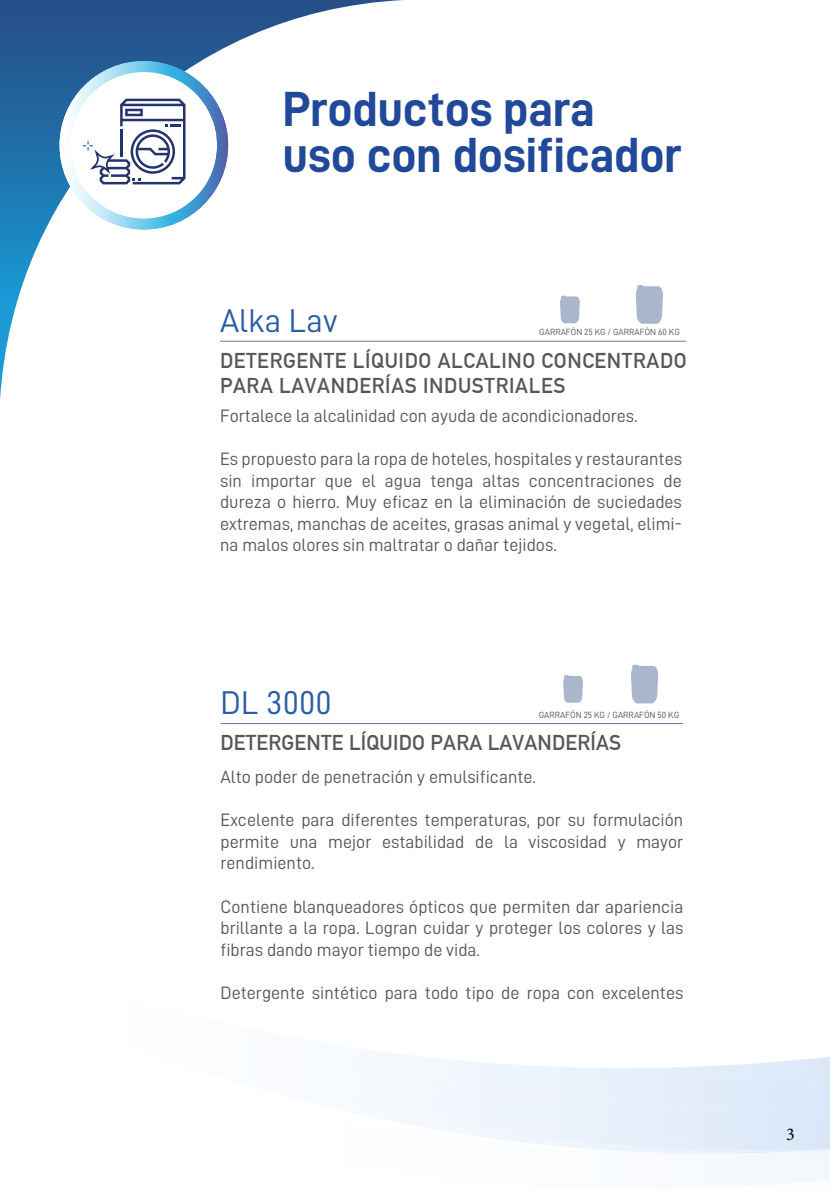
<style>
.page{position:relative;width:830px;height:1191px;background:#fff}
.page>*{position:absolute;margin:0;border:0;box-sizing:border-box;transform-origin:0 0}
.t1{font:49.5px/46.5px "D DIN Bold";letter-spacing:-.005em;color:#204999}
.t2{font:33px "D DIN";letter-spacing:.005em;color:#295ba6}
.t3{font:700 21px/25.2px "DIN Alternate";letter-spacing:.03em;color:#575756}
.t4{font:700 21px "DIN Alternate";letter-spacing:.01em;color:#575756}
.t5{font:18px/21.6px "D DIN";color:#575756;text-align:justify}
.t6{font:18px "Minion Pro";color:#000}
.t7{font:9px "D DIN";color:#575756}
</style>
<div class="page">
<img style="left:288px;top:1062px;width:541px;height:88px">
<img style="left:645px;top:1151px;width:127px;height:2px">
<img style="left:762px;top:1149px;width:66px;height:3px">
<img style="left:791px;top:1147px;width:38px;height:3px">
<hr style="left:220px;top:341px;width:465px;height:1px;background:#6a82a5">
<hr style="left:220px;top:723px;width:462px;height:1px;background:#6a82a5">
<svg style="left:0;top:0;width:393px;height:388px"></svg>
<svg style="left:60px;top:61px;width:168px;height:168px"></svg>
<svg style="left:560px;top:295px;width:19px;height:28px"></svg>
<svg style="left:635px;top:285px;width:27px;height:39px"></svg>
<svg style="left:631px;top:664px;width:27px;height:39px"></svg>
<svg style="left:563px;top:675px;width:19px;height:28px"></svg>
<h1 class="t1" style="left:282px;top:84px;width:401px">Productos para<br>uso con dosificador</h1>
<h2 class="t2" style="left:220px;top:302px;width:119px">Alka Lav</h2>
<p class="t3" style="left:220px;top:346px;width:468px">DETERGENTE LÍQUIDO ALCALINO CONCENTRADO<br>PARA LAVANDERÍAS INDUSTRIALES</p>
<p class="t5" style="left:220px;top:404px;width:419px">Fortalece la alcalinidad con ayuda de acondicionadores.</p>
<p class="t5" style="left:220px;top:447px;width:463px">Es propuesto para la ropa de hoteles, hospitales y restaurantes sin importar que el agua tenga altas concentraciones de dureza o hierro. Muy eficaz en la eliminación de suciedades extremas, manchas de aceites, grasas animal y vegetal, elimi&shy;na malos olores sin maltratar o dañar tejidos.</p>
<p class="t7" style="left:539px;top:327px;width:142px">GARRAFÓN 25 KG / GARRAFÓN 60 KG</p>
<h2 class="t2" style="left:220px;top:684px;width:113px">DL 3000</h2>
<p class="t4" style="left:220px;top:726px;width:402px">DETERGENTE LÍQUIDO PARA LAVANDERÍAS</p>
<p class="t5" style="left:220px;top:765px;width:317px">Alto poder de penetración y emulsificante.</p>
<p class="t5" style="left:220px;top:809px;width:464px">Excelente para diferentes temperaturas, por su formulación permite una mejor estabilidad de la viscosidad y mayor rendimiento.</p>
<p class="t5" style="left:220px;top:895px;width:464px">Contiene blanqueadores ópticos que permiten dar apariencia brillante a la ropa. Logran cuidar y proteger los colores y las fibras dando mayor tiempo de vida.</p>
<p class="t5" style="left:220px;top:981px;width:464px">Detergente sintético para todo tipo de ropa con excelentes</p>
<p class="t7" style="left:538px;top:710px;width:142px">GARRAFÓN 25 KG / GARRAFÓN 50 KG</p>
<p class="t6" style="left:785px;top:1122px;width:10px">3</p>
</div>
